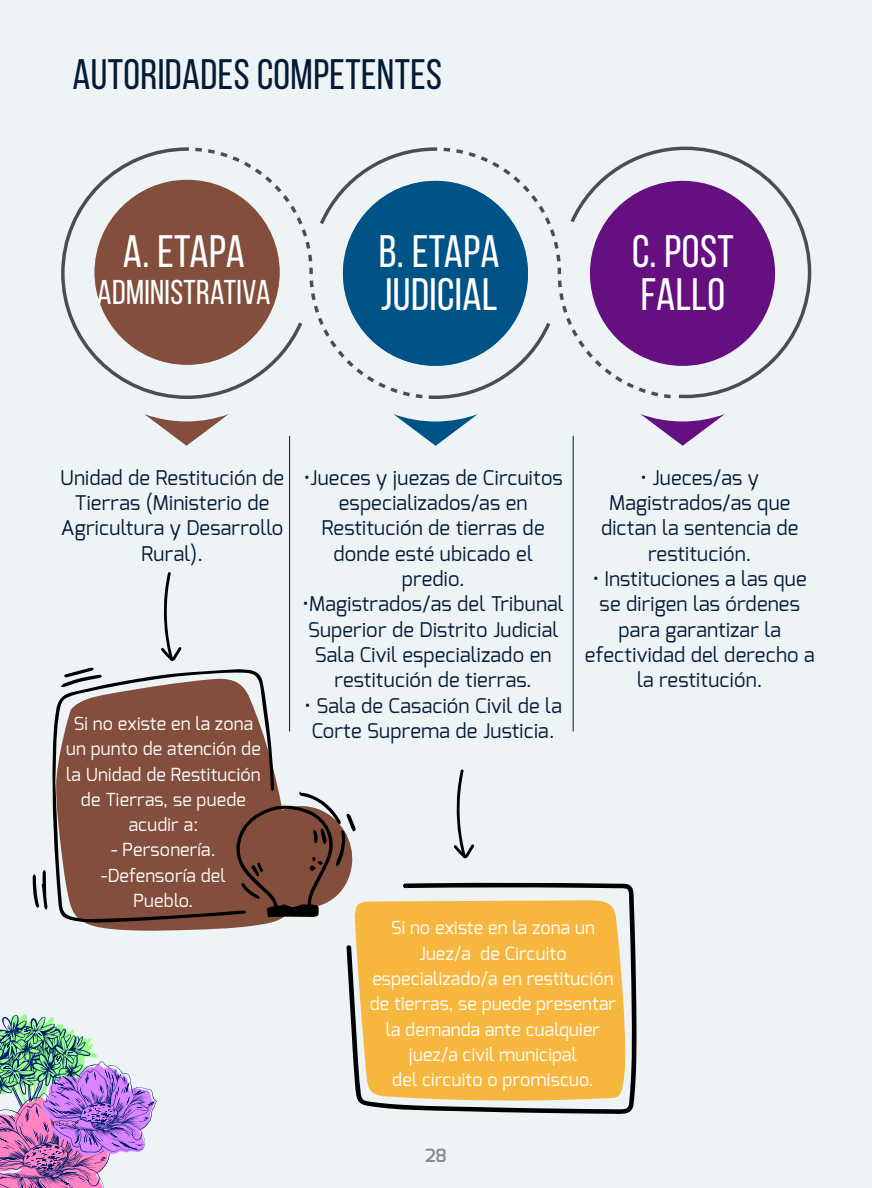
<style>
.page{position:relative;width:872px;height:1188px;background:#eef3f6}
.page>*{position:absolute;margin:0;border:0;box-sizing:border-box;transform-origin:0 0}
.t1{font:45.45px/42.6px "Bebas Neue";letter-spacing:.01em;color:#fff}
.t2{font:42.6px "Bebas Neue";letter-spacing:.01em;color:#041b37}
.t3{font:34.35px "Bebas Neue";letter-spacing:.01em;color:#fff}
.t4{font:20.25px/25.3px "Exo";letter-spacing:.01em;color:#041b37;text-align:center}
.t5{font:18px/25.3px "Exo";letter-spacing:.01em;color:#fff;text-align:center}
.t6{font:600 18px "Exo";color:#89878b}
</style>
<div class="page">
<svg style="left:86px;top:679px;width:205px;height:252px"></svg>
<svg style="left:52px;top:669px;width:222px;height:254px;background:#895d4d"></svg>
<svg style="left:33px;top:870px;width:15px;height:40px"></svg>
<svg style="left:61px;top:667px;width:41px;height:20px"></svg>
<svg style="left:230px;top:791px;width:126px;height:126px;background:#805b4e"></svg>
<svg style="left:346px;top:883px;width:290px;height:231px;fill:#f7b73e"></svg>
<svg style="left:61px;top:147px;width:241px;height:252px"></svg>
<svg style="left:311px;top:293px;width:5px;height:7px"></svg>
<svg style="left:403px;top:391px;width:7px;height:5px"></svg>
<svg style="left:309px;top:281px;width:4px;height:6px"></svg>
<svg style="left:314px;top:306px;width:83px;height:87px"></svg>
<svg style="left:309px;top:268px;width:4px;height:6px"></svg>
<svg style="left:305px;top:242px;width:5px;height:7px"></svg>
<svg style="left:308px;top:255px;width:4px;height:6px"></svg>
<svg style="left:208px;top:149px;width:99px;height:87px"></svg>
<svg style="left:416px;top:394px;width:6px;height:4px"></svg>
<svg style="left:195px;top:148px;width:7px;height:4px"></svg>
<svg style="left:429px;top:323px;width:121px;height:76px"></svg>
<svg style="left:320px;top:147px;width:117px;height:77px"></svg>
<svg style="left:554px;top:242px;width:4px;height:7px"></svg>
<svg style="left:443px;top:148px;width:7px;height:4px"></svg>
<svg style="left:556px;top:255px;width:4px;height:6px"></svg>
<svg style="left:558px;top:281px;width:4px;height:6px"></svg>
<svg style="left:557px;top:268px;width:4px;height:6px"></svg>
<svg style="left:559px;top:293px;width:5px;height:7px"></svg>
<svg style="left:456px;top:149px;width:99px;height:87px"></svg>
<svg style="left:562px;top:306px;width:8px;height:19px"></svg>
<svg style="left:570px;top:147px;width:241px;height:251px"></svg>
<div style="left:95px;top:180px;width:185px;height:185px;background:#834e3b;border-radius:50%"></div>
<svg style="left:144px;top:414px;width:85px;height:32px"></svg>
<div style="left:590px;top:181px;width:185px;height:185px;background:#660f80;border-radius:50%"></div>
<svg style="left:640px;top:414px;width:85px;height:32px"></svg>
<div style="left:343px;top:181px;width:185px;height:185px;background:#005386;border-radius:50%"></div>
<svg style="left:393px;top:414px;width:85px;height:32px"></svg>
<hr style="left:289px;top:436px;width:1px;height:295px;background:#041b37">
<hr style="left:573px;top:436px;width:1px;height:295px;background:#041b37">
<svg style="left:161px;top:572px;width:21px;height:89px"></svg>
<svg style="left:453px;top:769px;width:21px;height:90px"></svg>
<svg style="left:0;top:1014px;width:157px;height:174px"></svg>
<h2 class="t2" style="left:72px;top:51px;width:371px">AUTORIDADES COMPETENTES</h2>
<h1 class="t1" style="left:123px;top:230px;width:124px">A. ETAPA</h1>
<h3 class="t3" style="left:97px;top:273px;width:175px">ADMINISTRATIVA</h3>
<h1 class="t1" style="left:379px;top:230px;width:122px">B. ETAPA<br>JUDICIAL</h1>
<h1 class="t1" style="left:632px;top:230px;width:103px">C. POST<br>FALLO</h1>
<p class="t4" style="left:60px;top:465px;width:226px">Unidad de Restitución de<br>Tierras (Ministerio de<br>Agricultura y Desarrollo<br>Rural).</p>
<p class="t4" style="left:304px;top:465px;width:260px">•Jueces y juezas de Circuitos especializados/as en<br>Restitución de tierras de donde esté ubicado el predio.</p>
<p class="t4" style="left:302px;top:591px;width:263px">•Magistrados/as del Tribunal<br>Superior de Distrito Judicial<br>Sala Civil especializado en restitución de tierras.</p>
<p class="t4" style="left:304px;top:692px;width:259px">• Sala de Casación Civil de la<br>Corte Suprema de Justicia.</p>
<p class="t5" style="left:66px;top:711px;width:196px">Si no existe en la zona un punto de atención de la Unidad de Restitución de Tierras, se puede acudir a:</p>
<p class="t5" style="left:101px;top:837px;width:126px">- Personería. -Defensoría del<br>Pueblo.</p>
<p class="t4" style="left:601px;top:465px;width:199px">• Jueces/as y<br>Magistrados/as que dictan la sentencia de restitución.</p>
<p class="t4" style="left:585px;top:566px;width:231px">• Instituciones a las que se dirigen las órdenes para garantizar la efectividad del derecho a la restitución.</p>
<p class="t5" style="left:370px;top:915px;width:248px">Si no existe en la zona un<br>Juez/a de Circuito especializado/a en restitución de tierras, se puede presentar la demanda ante cualquier juez/a civil municipal<br>del circuito o promiscuo.</p>
<p class="t6" style="left:425px;top:1144px;width:23px">28</p>
</div>
